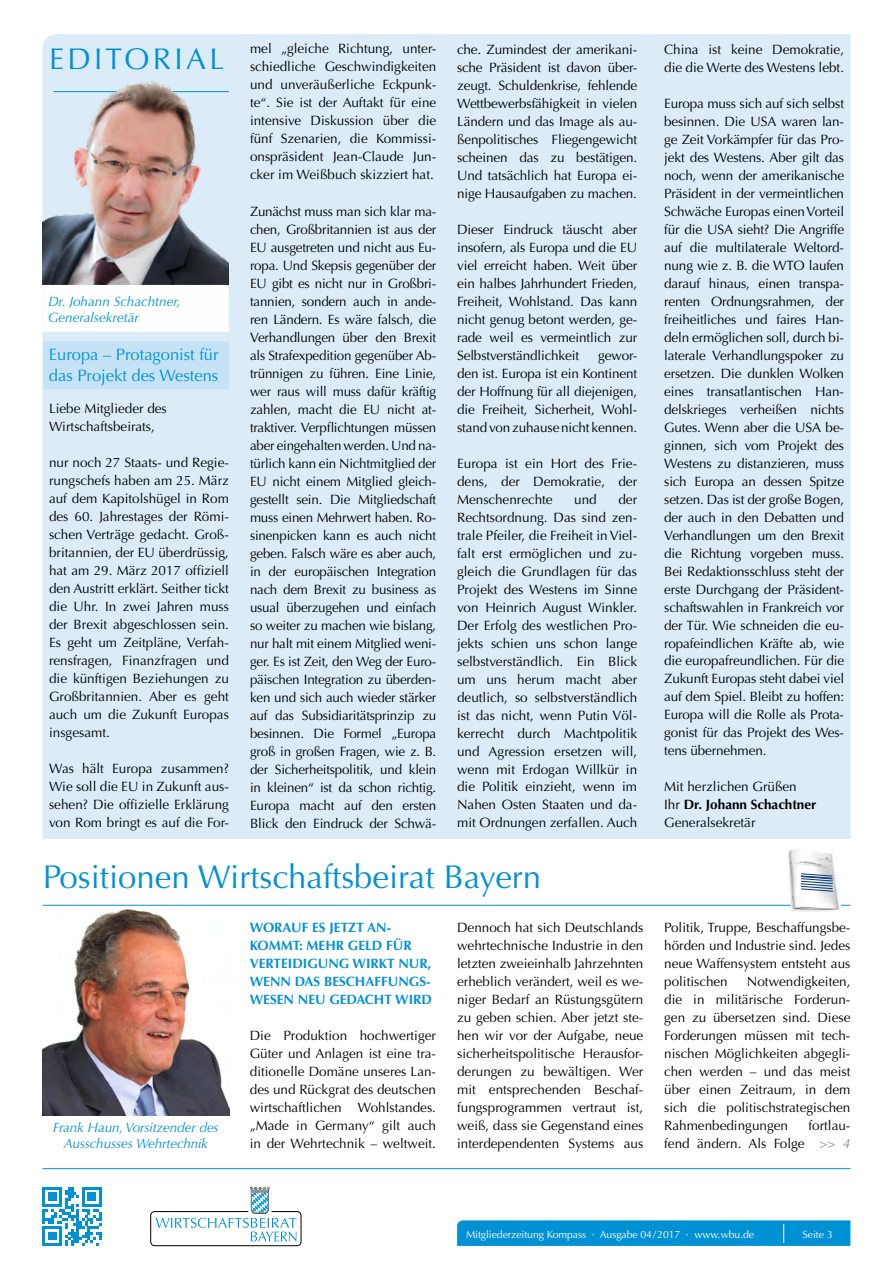
<style>
.page{position:relative;width:893px;height:1263px;background:#fff}
.page>*{position:absolute;margin:0;border:0;box-sizing:border-box;transform-origin:0 0}
.t1{font:33px "Optima";color:#0091d5}
.t2{font:30px "Optima";letter-spacing:.11em;color:#0091d5}
.t3{font:16.5px/21.6px "Optima";color:#0091d5}
.t4{font:13.5px/18px "Optima";color:#000;text-align:justify}
.t5{font:700 13.5px/18px "Optima";color:#0091d5}
.t6{font:italic 13.5px/16.2px "Optima";letter-spacing:-.01em;color:#0091d5}
.t7{font:10.5px "Optima";letter-spacing:-.01em;color:#fff}
.s1{font-weight:700}
.s2{font-style:italic;color:#87888a}
</style>
<div class="page">
<div style="left:151px;top:1211px;width:150px;height:35px;border:1px solid #000;border-radius:4px"></div>
<svg style="left:156px;top:1187px;width:141px;height:54px"></svg>
<hr style="left:43px;top:1168px;width:807px;height:1px;background:#0091d5">
<svg style="left:457px;top:1220px;width:393px;height:26px;background:#0593d5"></svg>
<svg style="left:43px;top:1187px;width:59px;height:59px"></svg>
<div style="left:42px;top:34px;width:808px;height:805px;background:#dbecf8"></div>
<img style="left:43px;top:80px;width:186px;height:205px">
<svg style="left:42px;top:285px;width:187px;height:47px"></svg>
<div style="left:43px;top:341px;width:186px;height:48px;background:#c5e3f4"></div>
<hr style="left:43px;top:905px;width:807px;height:1px;background:#0091d5">
<img style="left:788px;top:849px;width:54px;height:63px">
<svg style="left:801px;top:873px;width:32px;height:18px"></svg>
<img style="left:43px;top:908px;width:186px;height:207px">
<h2 class="t2" style="left:49px;top:41px;width:177px">EDITORIAL</h2>
<p class="t6" style="left:48px;top:294px;width:134px">Dr. Johann Schachtner,<br>Generalsekretär</p>
<p class="t3" style="left:49px;top:344px;width:171px">Europa – Protagonist für das Projekt des Westens</p>
<p class="t4" style="left:49px;top:400px;width:119px">Liebe Mitglieder des<br>Wirtschaftsbeirats,</p>
<p class="t4" style="left:49px;top:454px;width:181px">nur noch 27 Staats- und Regie&shy;rungschefs haben am 25. März auf dem Kapitolshügel in Rom des 60. Jahrestages der Römi&shy;schen Verträge gedacht. Groß&shy;britannien, der EU überdrüssig, hat am 29. März 2017 offiziell den Austritt erklärt. Seither tickt die Uhr. In zwei Jahren muss der Brexit abgeschlossen sein.<br>Es geht um Zeitpläne, Verfah&shy;rensfragen, Finanzfragen und die künftigen Beziehungen zu Großbritannien. Aber es geht auch um die Zukunft Europas insgesamt.</p>
<p class="t4" style="left:49px;top:760px;width:181px">Was hält Europa zusammen?<br>Wie soll die EU in Zukunft aus&shy;sehen? Die offizielle Erklärung von Rom bringt es auf die For-</p>
<p class="t4" style="left:250px;top:40px;width:188px">mel „gleiche Richtung, unter&shy;schiedliche Geschwindigkeiten und unveräußerliche Eckpunk&shy;te“. Sie ist der Auftakt für eine intensive Diskussion über die fünf Szenarien, die Kommissi&shy;onspräsident Jean-Claude Jun&shy;cker im Weißbuch skizziert hat.</p>
<p class="t4" style="left:250px;top:202px;width:188px">Zunächst muss man sich klar ma&shy;chen, Großbritannien ist aus der EU ausgetreten und nicht aus Eu&shy;ropa. Und Skepsis gegenüber der EU gibt es nicht nur in Großbri&shy;tannien, sondern auch in ande&shy;ren Ländern. Es wäre falsch, die Verhandlungen über den Brexit als Strafexpedition gegenüber Ab&shy;trünnigen zu führen. Eine Linie, wer raus will muss dafür kräftig zahlen, macht die EU nicht at&shy;traktiver. Verpflichtungen müssen aber eingehalten werden. Und na&shy;türlich kann ein Nichtmitglied der EU nicht einem Mitglied gleich&shy;gestellt sein. Die Mitgliedschaft muss einen Mehrwert haben. Ro&shy;sinenpicken kann es auch nicht geben. Falsch wäre es aber auch, in der europäischen Integration nach dem Brexit zu business as usual überzugehen und einfach so weiter zu machen wie bislang, nur halt mit einem Mitglied weni&shy;ger. Es ist Zeit, den Weg der Euro&shy;päischen Integration zu überden&shy;ken und sich auch wieder stärker auf das Subsidiaritätsprinzip zu besinnen. Die Formel „Europa groß in großen Fragen, wie z. B. der Sicherheitspolitik, und klein in kleinen“ ist da schon richtig.<br>Europa macht auf den ersten Blick den Eindruck der Schwä-</p>
<p class="t4" style="left:457px;top:40px;width:182px">che. Zumindest der amerikani&shy;sche Präsident ist davon über&shy;zeugt. Schuldenkrise, fehlende Wettbewerbsfähigkeit in vielen Ländern und das Image als au&shy;ßenpolitisches Fliegengewicht scheinen das zu bestätigen.<br>Und tatsächlich hat Europa ei&shy;nige Hausaufgaben zu machen.</p>
<p class="t4" style="left:457px;top:220px;width:182px">Dieser Eindruck täuscht aber insofern, als Europa und die EU viel erreicht haben. Weit über ein halbes Jahrhundert Frieden, Freiheit, Wohlstand. Das kann nicht genug betont werden, ge&shy;rade weil es vermeintlich zur Selbstverständlichkeit</p>
<p class="t4" style="left:457px;top:346px;width:182px;text-indent:141px">gewor&shy;den ist. Europa ist ein Kontinent der Hoffnung für all diejenigen, die Freiheit, Sicherheit, Wohl&shy;stand von zuhause nicht kennen.</p>
<p class="t4" style="left:457px;top:454px;width:182px">Europa ist ein Hort des Frie&shy;dens, der Demokratie, der Menschenrechte</p>
<p class="t4" style="left:457px;top:490px;width:182px;text-indent:161px">der Rechtsordnung. Das sind zen&shy;trale Pfeiler, die Freiheit in Viel&shy;falt erst ermöglichen und zu&shy;gleich die Grundlagen für das Projekt des Westens im Sinne von Heinrich August Winkler.<br>Der Erfolg des westlichen Pro&shy;jekts schien uns schon lange selbstverständlich. Ein Blick um uns herum macht aber deutlich, so selbstverständlich ist das nicht, wenn Putin Völ&shy;kerrecht durch Machtpolitik und Agression ersetzen will, wenn mit Erdogan Willkür in die Politik einzieht, wenn im Nahen Osten Staaten und da&shy;mit Ordnungen zerfallen. Auch</p>
<p class="t4" style="left:574px;top:490px;width:24px">und</p>
<p class="t4" style="left:664px;top:40px;width:181px">China ist keine Demokratie, die die Werte des Westens lebt.</p>
<p class="t4" style="left:664px;top:94px;width:181px">Europa muss sich auf sich selbst besinnen. Die USA waren lan&shy;ge Zeit Vorkämpfer für das Pro&shy;jekt des Westens. Aber gilt das noch, wenn der amerikanische Präsident in der vermeintlichen Schwäche Europas einen Vorteil für die USA sieht? Die Angriffe auf die multilaterale Weltord&shy;nung wie z. B. die WTO laufen darauf hinaus, einen transpa&shy;renten Ordnungsrahmen, der freiheitliches und faires Han&shy;deln ermöglichen soll, durch bi&shy;laterale Verhandlungspoker zu ersetzen. Die dunklen Wolken eines transatlantischen Han&shy;delskrieges verheißen nichts Gutes. Wenn aber die USA be&shy;ginnen, sich vom Projekt des Westens zu distanzieren, muss sich Europa an dessen Spitze setzen. Das ist der große Bogen, der auch in den Debatten und Verhandlungen um den Brexit die Richtung vorgeben muss.<br>Bei Redaktionsschluss steht der erste Durchgang der Präsident&shy;schaftswahlen in Frankreich vor der Tür. Wie schneiden die eu&shy;ropafeindlichen Kräfte ab, wie die europafreundlichen. Für die Zukunft Europas steht dabei viel auf dem Spiel. Bleibt zu hoffen:<br>Europa will die Rolle als Prota&shy;gonist für das Projekt des Wes&shy;tens übernehmen.</p>
<p class="t4" style="left:664px;top:778px;width:154px;text-align:left">Mit herzlichen Grüßen<br>Ihr <span class="s1">Dr. Johann Schachtner<br></span>Generalsekretär</p>
<h1 class="t1" style="left:43px;top:858px;width:500px">Positionen Wirtschaftsbeirat Bayern</h1>
<p class="t5" style="left:250px;top:919px;width:184px">WORAUF ES JETZT AN-<br>KOMMT: MEHR GELD FÜR<br>VERTEIDIGUNG WIRKT NUR,<br>WENN DAS BESCHAFFUNGS-<br>WESEN NEU GEDACHT WIRD</p>
<p class="t4" style="left:250px;top:1027px;width:188px">Die Produktion hochwertiger Güter und Anlagen ist eine tra&shy;ditionelle Domäne unseres Lan&shy;des und Rückgrat des deutschen wirtschaftlichen Wohlstandes. „Made in Germany“ gilt auch in der Wehrtechnik – weltweit.</p>
<p class="t4" style="left:457px;top:919px;width:188px">Dennoch hat sich Deutschlands wehrtechnische Industrie in den letzten zweieinhalb Jahrzehnten erheblich verändert, weil es we&shy;niger Bedarf an Rüstungsgütern zu geben schien. Aber jetzt ste&shy;hen wir vor der Aufgabe, neue sicherheitspolitische Herausfor&shy;derungen zu bewältigen. Wer mit entsprechenden Beschaf&shy;fungsprogrammen vertraut ist, weiß, dass sie Gegenstand eines interdependenten Systems aus</p>
<p class="t4" style="left:664px;top:918px;width:188px">Politik, Truppe, Beschaffungsbe&shy;hörden und Industrie sind. Jedes neue Waffensystem entsteht aus politischen</p>
<p class="t4" style="left:664px;top:972px;width:188px;text-indent:83px">Notwendigkeiten, die in militärische Forderun&shy;gen zu übersetzen sind. Diese Forderungen müssen mit tech&shy;nischen Möglichkeiten abgegli&shy;chen werden – und das meist über einen Zeitraum, in dem sich die politischstrategischen Rahmenbedingungen</p>
<p class="t4" style="left:664px;top:1116px;width:188px;text-align:right">fortlau-<br>fend ändern. Als Folge <span class="s2">&gt;&gt; 4</span></p>
<p class="t6" style="left:53px;top:1120px;width:167px;text-align:center">Frank Haun, Vorsitzender des<br>Ausschusses Wehrtechnik</p>
<p class="t7" style="left:466px;top:1228px;width:290px">Mitgliederzeitung Kompass · Ausgabe 04/2017 · www.wbu.de</p>
<p class="t7" style="left:802px;top:1228px;width:32px">Seite 3</p>
</div>
